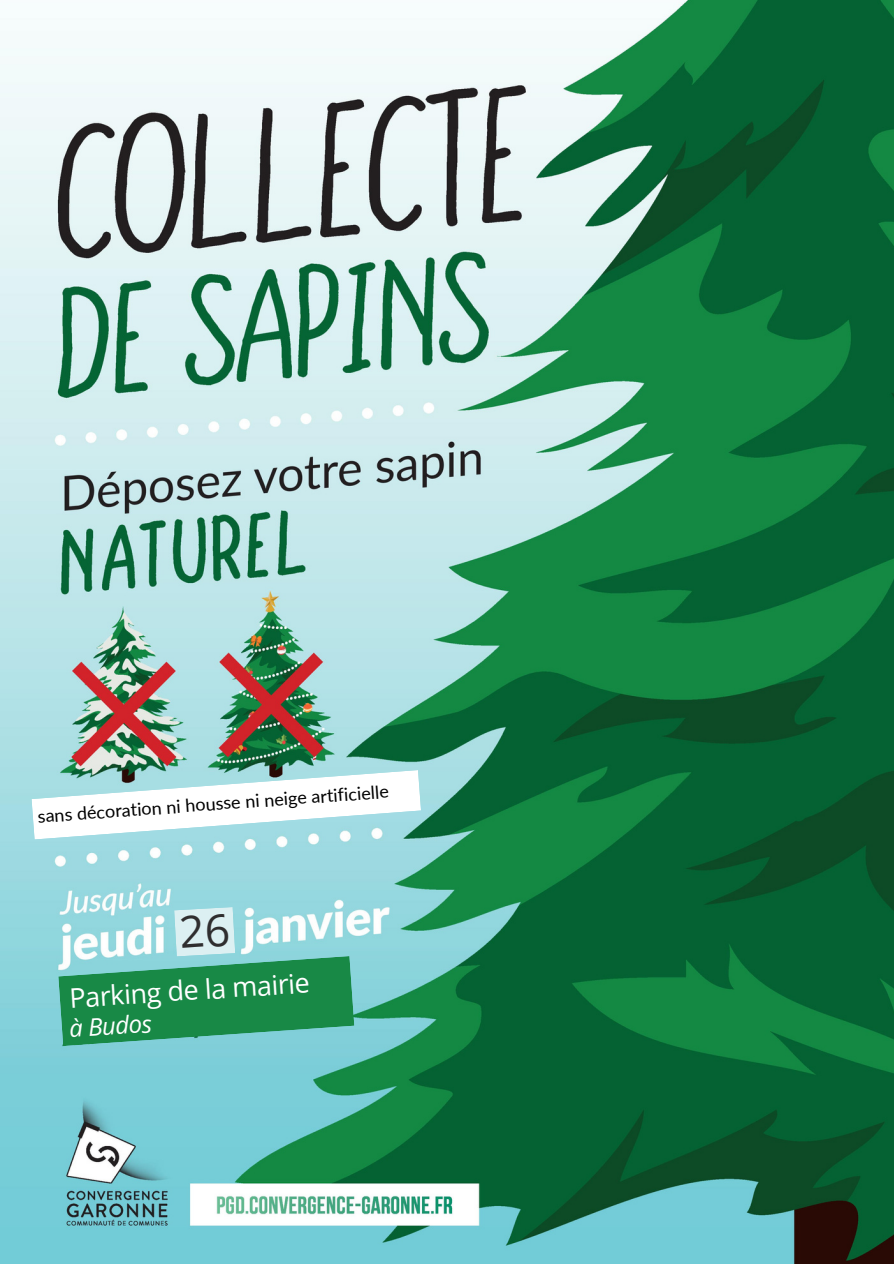
<style>
.page{position:relative;width:894px;height:1264px;background:#fff}
.page>*{position:absolute;margin:0;border:0;box-sizing:border-box;transform-origin:0 0}
.t1{font:27px "Open Sans";color:#fff}
.t2{font:italic 24px "Open Sans";color:#fff}
.t3{font:18px "Lato";color:#000}
</style>
<div class="page">
<img style="left:0;top:0;width:893px;height:1263px">
<svg style="left:32px;top:770px;width:389px;height:69px"></svg>
<svg style="left:58px;top:907px;width:296px;height:139px;background:#62b496"></svg>
<p class="t3" style="left:37px;top:804px;width:353px;rotate:-4deg">sans décoration ni housse ni neige artificielle</p>
<h1 class="t1" style="left:68px;top:979px;width:242px;rotate:-4deg">Parking de la mairie</h1>
<h2 class="t2" style="left:68px;top:1011px;width:84px;rotate:-4deg">à Budos</h2>
</div>
